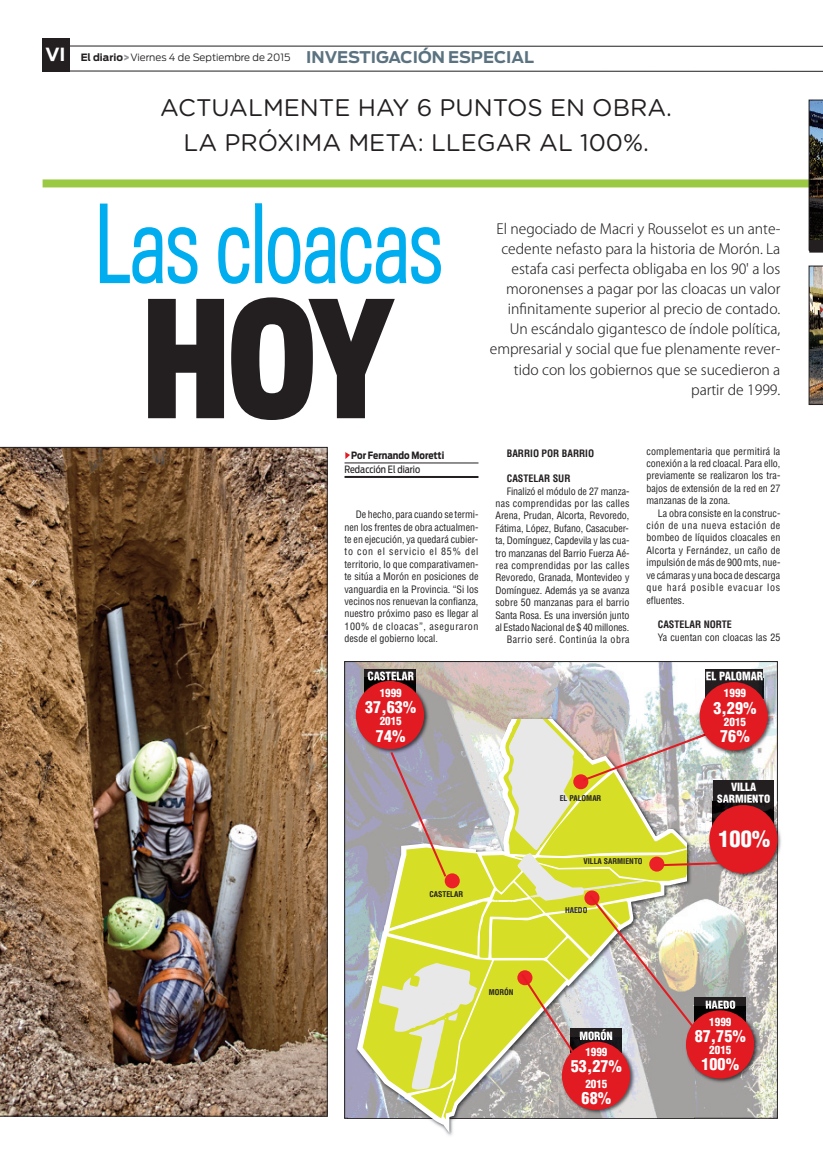
<style>
.page{position:relative;width:823px;height:1163px;background:#fff}
.page>*{position:absolute;margin:0;border:0;box-sizing:border-box;transform-origin:0 0}
.t1{font:700 150px "Titling Gothic FB Cond";color:#231f20;scale:.85 1}
.t2{font:100px "Titling Gothic FB Cond";color:#00aeef;scale:.85 1}
.t3{font:24px/34.8px "Gotham Rounded";color:#231f20;text-align:center}
.t4{font:900 condensed 22.2px "Helvetica";color:#fff}
.t5{font:700 18px "Antenna";color:#fff}
.t6{font:900 condensed 16.1px "Helvetica";color:#fff}
.t7{font:700 16px "Antenna";color:#5b7380}
.t8{font:300 14px/20px "Koz Go Pr 6 N";color:#231f20;text-align:right}
.t9{font:900 condensed 11.1px/12.1px "Helvetica";color:#fff;text-align:center}
.t10{font:condensed 10px/12.4px "Helvetica";color:#231f20;text-align:justify}
.t11{font:700 condensed 10px "Helvetica";color:#231f20}
.t12{font:300 10px "Antenna";color:#231f20}
.t13{font:700 10px "Antenna Cond";color:#231f20}
.t14{font:10px "Antenna Cond";color:#231f20}
.t15{font:700 condensed 7.7px "Helvetica";color:#231f20}
.s1{font-weight:700}
.s2{font-weight:900;color:#939598}
</style>
<div class="page">
<img style="left:0;top:447px;width:327px;height:669px">
<svg style="left:42px;top:45px;width:780px;height:2px;background:#8f8d8e"></svg>
<div style="left:43px;top:38px;width:27px;height:33px;background:#231f20"></div>
<svg style="left:42px;top:70px;width:780px;height:2px;background:#8c8a8a"></svg>
<div style="left:43px;top:179px;width:779px;height:8px;background:#9bc944"></div>
<svg style="left:808px;top:100px;width:14px;height:140px;background:#34383c"></svg>
<img style="left:808px;top:266px;width:14px;height:139px">
<img style="left:346px;top:663px;width:429px;height:453px">
<img style="left:347px;top:715px;width:346px;height:421px">
<div style="left:694px;top:997px;width:51px;height:24px;background:#231f20"></div>
<div style="left:712px;top:780px;width:60px;height:52px;background:#231f20"></div>
<div style="left:705px;top:669px;width:57px;height:29px;background:#231f20"></div>
<div style="left:364px;top:669px;width:51px;height:24px;background:#231f20"></div>
<img style="left:730px;top:801px;width:51px;height:80px">
<img style="left:730px;top:801px;width:42px;height:20px">
<img style="left:730px;top:801px;width:39px;height:1px">
<div style="left:708px;top:805px;width:69px;height:68px;background:#e21a21;border-radius:50%"></div>
<img style="left:730px;top:1006px;width:31px;height:80px">
<img style="left:730px;top:1006px;width:15px;height:15px">
<div style="left:685px;top:1010px;width:68px;height:68px;background:#e21a21;border-radius:50%"></div>
<img style="left:695px;top:678px;width:80px;height:80px">
<img style="left:705px;top:678px;width:57px;height:19px">
<img style="left:706px;top:678px;width:56px;height:2px">
<div style="left:699px;top:682px;width:68px;height:68px;background:#e21a21;border-radius:50%"></div>
<img style="left:352px;top:677px;width:80px;height:80px">
<img style="left:364px;top:677px;width:51px;height:14px">
<img style="left:368px;top:677px;width:45px;height:3px">
<div style="left:355px;top:680px;width:69px;height:69px;background:#e21a21;border-radius:50%"></div>
<svg style="left:357px;top:719px;width:373px;height:413px;background:#cbbe8a"></svg>
<hr style="left:344px;top:462px;width:134px;height:1px;background:#231f20">
<hr style="left:344px;top:476px;width:134px;height:2px;background:#231f20">
<svg style="left:345px;top:452px;width:5px;height:7px"></svg>
<div style="left:808px;top:240px;width:14px;height:13px;background:#231f20"></div>
<h3 class="t5" style="left:45px;top:44px;width:22px">VI</h3>
<h3 class="t7" style="left:306px;top:48px;width:229px">INVESTIGACIÓN ESPECIAL</h3>
<p class="t12" style="left:81px;top:51px;width:211px"><span class="s1">El diario</span><span class="s2">&gt;</span>Viernes 4 de Septiembre de 2015</p>
<h3 class="t3" style="left:160px;top:92px;width:513px">ACTUALMENTE HAY 6 PUNTOS EN OBRA.<br>LA PRÓXIMA META: LLEGAR AL 100%.</h3>
<h2 class="t2" style="left:95px;top:190px;width:410px">Las cloacas</h2>
<h1 class="t1" style="left:143px;top:278px;width:297px">HOY</h1>
<p class="t13" style="left:351px;top:449px;width:94px">Por Fernando Moretti</p>
<p class="t14" style="left:344px;top:463px;width:77px">Redacción El diario</p>
<p class="t10" style="left:344px;top:509px;width:135px;text-indent:11px">De hecho, para cuando se termi&shy;nen los frentes de obra actualmen&shy;te en ejecución, ya quedará cubier&shy;to con el servicio el 85% del territorio, lo que comparativamen&shy;te sitúa a Morón en posiciones de vanguardia en la Provincia. “Si los vecinos nos renuevan la confianza, nuestro próximo paso es llegar al 100% de cloacas”, aseguraron desde el gobierno local.</p>
<p class="t8" style="left:489px;top:219px;width:292px">El negociado de Macri y Rousselot es un ante&shy;cedente nefasto para la historia de Morón. La estafa casi perfecta obligaba en los 90' a los moronenses a pagar por las cloacas un valor infinitamente superior al precio de contado.<br>Un escándalo gigantesco de índole política, empresarial y social que fue plenamente rever&shy;tido con los gobiernos que se sucedieron a partir de 1999.</p>
<p class="t11" style="left:506px;top:450px;width:89px">BARRIO POR BARRIO</p>
<p class="t11" style="left:506px;top:474px;width:65px">CASTELAR SUR</p>
<p class="t10" style="left:495px;top:485px;width:135px;text-align:right">Finalizó el módulo de 27 manza&shy;nas comprendidas por las calles Arena, Prudan, Alcorta, Revoredo, Fátima, López, Bufano, Casacuber&shy;ta, Domínguez, Capdevila y las cua&shy;tro manzanas del Barrio Fuerza Aé&shy;rea comprendidas por las calles Revoredo, Granada, Montevideo y Domínguez. Además ya se avanza sobre 50 manzanas para el barrio Santa Rosa. Es una inversión junto al EstadoNacional de $ 40millones.<br>Barrio seré. Continúa la obra</p>
<p class="t10" style="left:646px;top:445px;width:135px">complementaria que permitirá la conexión a la red cloacal. Para ello, previamente se realizaron los tra&shy;bajos de extensión de la red en 27 manzanas de la zona.</p>
<p class="t10" style="left:646px;top:507px;width:135px;text-indent:11px">La obra consiste en la construc&shy;ción de una nueva estación de bombeo de líquidos cloacales en Alcorta y Fernández, un caño de impulsión demás de 900mts, nue&shy;ve cámaras y una boca de descarga que hará posible evacuar los efluentes.</p>
<p class="t11" style="left:657px;top:620px;width:76px">CASTELAR NORTE</p>
<p class="t10" style="left:657px;top:631px;width:124px">Ya cuentan con cloacas las 25</p>
<p class="t9" style="left:367px;top:671px;width:48px">CASTELAR</p>
<p class="t9" style="left:705px;top:671px;width:59px">EL PALOMAR</p>
<p class="t9" style="left:379px;top:688px;width:24px">1999</p>
<h3 class="t6" style="left:365px;top:701px;width:53px">37,63%</h3>
<p class="t9" style="left:379px;top:716px;width:24px">2015</p>
<h3 class="t6" style="left:376px;top:729px;width:31px">74%</h3>
<p class="t15" style="left:429px;top:891px;width:35px">CASTELAR</p>
<p class="t15" style="left:488px;top:988px;width:26px">MORÓN</p>
<p class="t15" style="left:559px;top:795px;width:43px">EL PALOMAR</p>
<p class="t15" style="left:583px;top:858px;width:61px">VILLA SARMIENTO</p>
<p class="t15" style="left:564px;top:906px;width:24px">HAEDO</p>
<p class="t9" style="left:579px;top:1030px;width:35px">MORÓN</p>
<p class="t9" style="left:585px;top:1046px;width:24px">1999</p>
<h3 class="t6" style="left:570px;top:1059px;width:53px">53,27%</h3>
<p class="t9" style="left:585px;top:1078px;width:24px">2015</p>
<h3 class="t6" style="left:581px;top:1091px;width:31px">68%</h3>
<p class="t9" style="left:723px;top:688px;width:24px">1999</p>
<h3 class="t6" style="left:713px;top:701px;width:44px">3,29%</h3>
<p class="t9" style="left:723px;top:716px;width:24px">2015</p>
<h3 class="t6" style="left:719px;top:729px;width:31px">76%</h3>
<p class="t9" style="left:716px;top:781px;width:54px">VILLA<br>SARMIENTO</p>
<h3 class="t4" style="left:718px;top:830px;width:53px">100%</h3>
<p class="t9" style="left:669px;top:923px;width:35px">MORÓN</p>
<p class="t9" style="left:705px;top:999px;width:32px">HAEDO</p>
<p class="t9" style="left:708px;top:1016px;width:24px">1999</p>
<h3 class="t6" style="left:694px;top:1029px;width:53px">87,75%</h3>
<p class="t9" style="left:708px;top:1044px;width:24px">2015</p>
<h3 class="t6" style="left:701px;top:1057px;width:39px">100%</h3>
</div>
